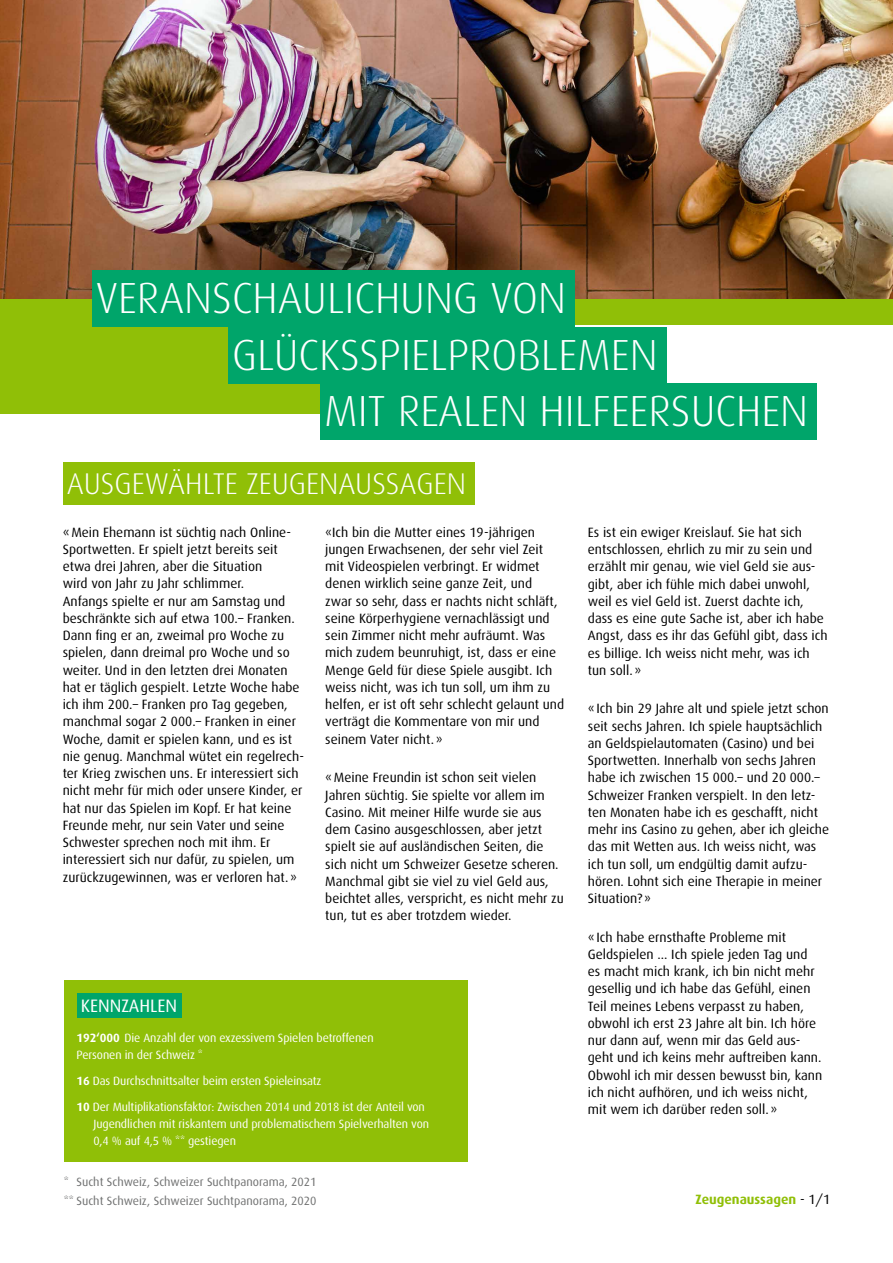
<style>
.page{position:relative;width:893px;height:1263px;background:#fff}
.page>*{position:absolute;margin:0;border:0;box-sizing:border-box;transform-origin:0 0}
.t1{font:300 43.5px "Dax";color:#fff}
.t2{font:300 30px "Dax";color:#fff}
.t3{font:18px "Dax";color:#fff}
.t4{font:13.5px/17.2px "Dax";color:#000}
.t5{font:700 13.5px "Dax";color:#90bf07}
.t6{font:12px/17.2px "Dax";letter-spacing:-.01em;color:#fff}
.t7{font:12px/18.6px "Dax";color:#6f7070}
.s1{font-weight:700}
.s2{font-weight:400;color:#000}
</style>
<div class="page">
<div style="left:0;top:0;width:893px;height:324px;background:#90bf07"></div>
<div style="left:0;top:302px;width:567px;height:111px;background:#90bf07"></div>
<img style="left:0;top:0;width:893px;height:299px">
<div style="left:92px;top:271px;width:483px;height:56px;background:#00a56a"></div>
<div style="left:228px;top:327px;width:438px;height:57px;background:#00a56a"></div>
<div style="left:320px;top:384px;width:497px;height:56px;background:#00a56a"></div>
<div style="left:64px;top:981px;width:404px;height:181px;background:#90bf07"></div>
<div style="left:77px;top:993px;width:104px;height:25px;background:#00a56a"></div>
<div style="left:63px;top:462px;width:412px;height:43px;background:#90bf07"></div>
<h1 class="t1" style="left:96px;top:274px;width:472px">VERANSCHAULICHUNG VON</h1>
<h1 class="t1" style="left:232px;top:331px;width:427px">GLÜCKSSPIELPROBLEMEN</h1>
<h1 class="t1" style="left:324px;top:387px;width:485px">MIT REALEN HILFEERSUCHEN</h1>
<h2 class="t2" style="left:67px;top:467px;width:401px">AUSGEWÄHLTE ZEUGENAUSSAGEN</h2>
<p class="t4" style="left:63px;top:523px;width:243px">«Mein Ehemann ist süchtig nach Online-Sportwetten. Er spielt jetzt bereits seit etwa drei Jahren, aber die Situation<br>wird von Jahr zu Jahr schlimmer.<br>Anfangs spielte er nur am Samstag und beschränkte sich auf etwa 100.– Franken.<br>Dann fing er an, zweimal pro Woche zu spielen, dann dreimal pro Woche und so weiter. Und in den letzten drei Monaten hat er täglich gespielt. Letzte Woche habe ich ihm 200.– Franken pro Tag gegeben, manchmal sogar 2 000.– Franken in einer Woche, damit er spielen kann, und es ist nie genug. Manchmal wütet ein regelrech&shy;ter Krieg zwischen uns. Er interessiert sich nicht mehr für mich oder unsere Kinder, er hat nur das Spielen im Kopf. Er hat keine Freunde mehr, nur sein Vater und seine Schwester sprechen noch mit ihm. Er interessiert sich nur dafür, zu spielen, um zurückzugewinnen, was er verloren hat.»</p>
<p class="t4" style="left:325px;top:523px;width:240px">«Ich bin die Mutter eines 19-jährigen jungen Erwachsenen, der sehr viel Zeit mit Videospielen verbringt. Er widmet denen wirklich seine ganze Zeit, und<br>zwar so sehr, dass er nachts nicht schläft, seine Körperhygiene vernachlässigt und sein Zimmer nicht mehr aufräumt. Was mich zudem beunruhigt, ist, dass er eine Menge Geld für diese Spiele ausgibt. Ich weiss nicht, was ich tun soll, um ihm zu helfen, er ist oft sehr schlecht gelaunt und verträgt die Kommentare von mir und seinem Vater nicht.»</p>
<p class="t4" style="left:325px;top:769px;width:240px">«Meine Freundin ist schon seit vielen Jahren süchtig. Sie spielte vor allem im Casino. Mit meiner Hilfe wurde sie aus dem Casino ausgeschlossen, aber jetzt spielt sie auf ausländischen Seiten, die sich nicht um Schweizer Gesetze scheren.<br>Manchmal gibt sie viel zu viel Geld aus, beichtet alles, verspricht, es nicht mehr zu tun, tut es aber trotzdem wieder.</p>
<h3 class="t3" style="left:81px;top:996px;width:98px">KENNZAHLEN</h3>
<p class="t6" style="left:77px;top:1029px;width:299px"><span class="s1">192‘000</span> Die Anzahl der von exzessivem Spielen betroffenen<br>Personen in der Schweiz *</p>
<p class="t6" style="left:77px;top:1068px;width:350px;line-height:25.8px"><span class="s1">16</span> Das Durchschnittsalter beim ersten Spieleinsatz<br><span class="s1">10</span> Der Multiplikationsfaktor: Zwischen 2014 und 2018 ist der Anteil von</p>
<p class="t6" style="left:94px;top:1115px;width:337px">Jugendlichen mit riskantem und problematischem Spielverhalten von<br>0,4 % auf 4,5 % ** gestiegen</p>
<p class="t7" style="left:64px;top:1173px;width:254px">* Sucht Schweiz, Schweizer Suchtpanorama, 2021 ** Sucht Schweiz, Schweizer Suchtpanorama, 2020</p>
<p class="t4" style="left:588px;top:524px;width:241px">Es ist ein ewiger Kreislauf. Sie hat sich entschlossen, ehrlich zu mir zu sein und erzählt mir genau, wie viel Geld sie aus&shy;gibt, aber ich fühle mich dabei unwohl, weil es viel Geld ist. Zuerst dachte ich, dass es eine gute Sache ist, aber ich habe Angst, dass es ihr das Gefühl gibt, dass ich es billige. Ich weiss nicht mehr, was ich tun soll.»</p>
<p class="t4" style="left:588px;top:700px;width:243px">«Ich bin 29 Jahre alt und spiele jetzt schon seit sechs Jahren. Ich spiele hauptsächlich an Geldspielautomaten (Casino) und bei Sportwetten. Innerhalb von sechs Jahren habe ich zwischen 15 000.– und 20 000.– Schweizer Franken verspielt. In den letz&shy;ten Monaten habe ich es geschafft, nicht mehr ins Casino zu gehen, aber ich gleiche das mit Wetten aus. Ich weiss nicht, was ich tun soll, um endgültig damit aufzu&shy;hören. Lohnt sich eine Therapie in meiner Situation?»</p>
<p class="t4" style="left:588px;top:928px;width:236px">«Ich habe ernsthafte Probleme mit Geldspielen ... Ich spiele jeden Tag und es macht mich krank, ich bin nicht mehr gesellig und ich habe das Gefühl, einen Teil meines Lebens verpasst zu haben, obwohl ich erst 23 Jahre alt bin. Ich höre nur dann auf, wenn mir das Geld aus&shy;geht und ich keins mehr auftreiben kann.<br>Obwohl ich mir dessen bewusst bin, kann ich nicht aufhören, und ich weiss nicht, mit wem ich darüber reden soll.»</p>
<p class="t5" style="left:696px;top:1192px;width:136px">Zeugenaussagen <span class="s2">- 1/1</span></p>
</div>
